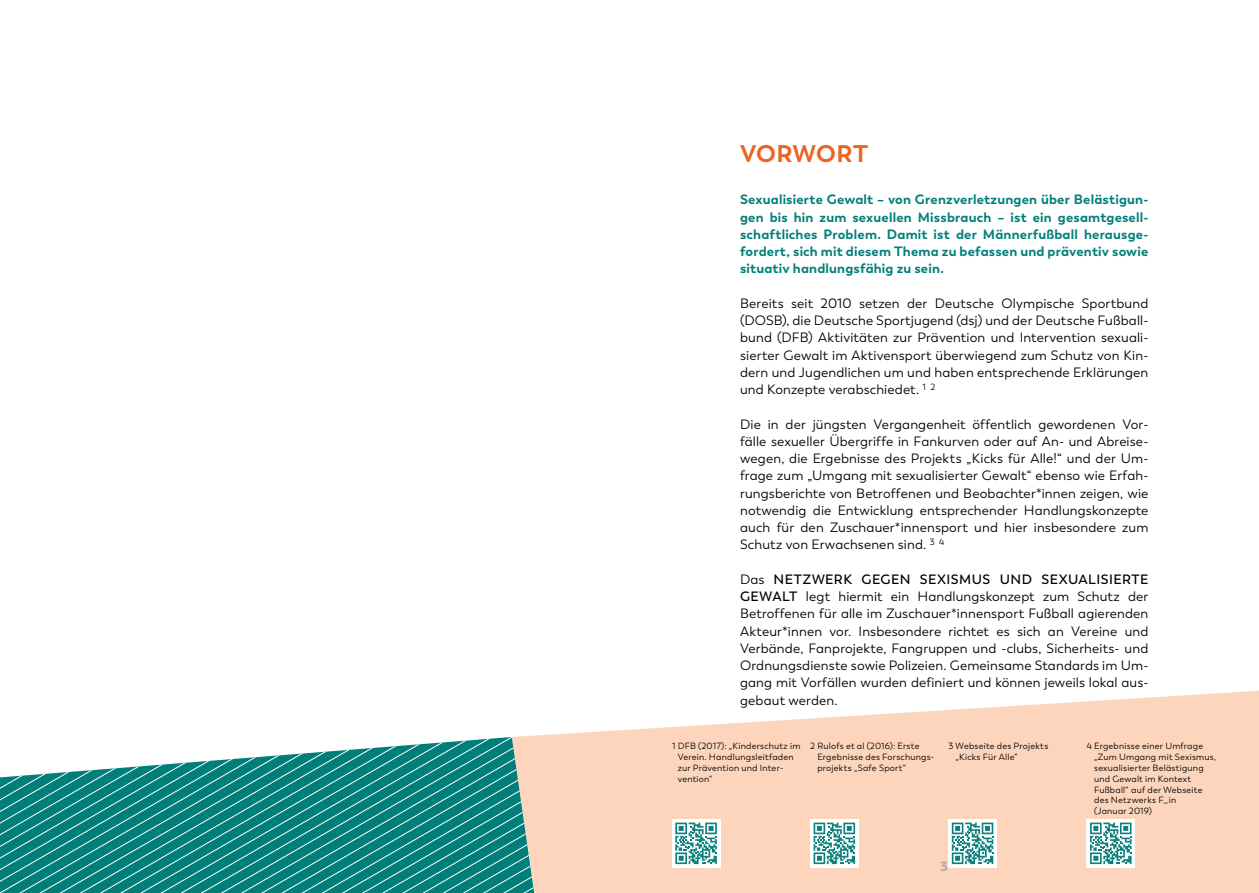
<style>
.page{position:relative;width:1259px;height:893px;background:#fff}
.page>*{position:absolute;margin:0;border:0;box-sizing:border-box;transform-origin:0 0}
.t1{font:700 24px "Trenda";letter-spacing:.02em;color:#ec6424}
.t2{font:13.5px/17.2px "Trenda";letter-spacing:.01em;color:#000;text-align:justify}
.t3{font:700 13.5px/17.2px "Trenda";letter-spacing:.015em;color:#007e79;text-align:justify}
.t4{font:900 13.5px "Trenda";color:#c0a9a4}
.t5{font:9px/10.8px "Trenda";letter-spacing:.025em;color:#000}
.s1{font-weight:600}
</style>
<div class="page">
<svg style="left:514px;top:691px;width:745px;height:202px;fill:#fcd5bc"></svg>
<svg style="left:0;top:737px;width:534px;height:156px"></svg>
<div style="left:672px;top:819px;width:48px;height:48px;background:#fff"></div>
<svg style="left:675px;top:823px;width:42px;height:41px"></svg>
<div style="left:948px;top:819px;width:48px;height:48px;background:linear-gradient(to right,#fff,#fff)"></div>
<svg style="left:952px;top:823px;width:41px;height:41px"></svg>
<div style="left:1086px;top:819px;width:49px;height:48px;background:linear-gradient(to right,#fff,#fff)"></div>
<svg style="left:1090px;top:823px;width:41px;height:41px"></svg>
<div style="left:810px;top:819px;width:48px;height:48px;background:linear-gradient(to right,#fff,#fff)"></div>
<svg style="left:813px;top:823px;width:42px;height:41px"></svg>
<h1 class="t1" style="left:740px;top:139px;width:129px">VORWORT</h1>
<p class="t3" style="left:740px;top:191px;width:410px">Sexualisierte Gewalt – von Grenzverletzungen über Belästigun&shy;gen bis hin zum sexuellen Missbrauch – ist ein gesamtgesell&shy;schaftliches Problem. Damit ist der Männerfußball herausge&shy;fordert, sich mit diesem Thema zu befassen und präventiv sowie situativ handlungsfähig zu sein.</p>
<p class="t2" style="left:740px;top:295px;width:410px">Bereits seit 2010 setzen der Deutsche Olympische Sportbund (DOSB), die Deutsche Sportjugend (dsj) und der Deutsche Fußball&shy;bund (DFB) Aktivitäten zur Prävention und Intervention sexuali&shy;sierter Gewalt im Aktivensport überwiegend zum Schutz von Kin&shy;dern und Jugendlichen um und haben entsprechende Erklärungen und Konzepte verabschiedet. <sup>1</sup> <sup>2</sup></p>
<p class="t2" style="left:740px;top:415px;width:410px">Die in der jüngsten Vergangenheit öffentlich gewordenen Vor&shy;fälle sexueller Übergriffe in Fankurven oder auf An- und Abreise&shy;wegen, die Ergebnisse des Projekts „Kicks für Alle!“ und der Um&shy;frage zum „Umgang mit sexualisierter Gewalt“ ebenso wie Erfah&shy;rungsberichte von Betroffenen und Beobachter*innen zeigen, wie notwendig die Entwicklung entsprechender Handlungskonzepte auch für den Zuschauer*innensport und hier insbesondere zum Schutz von Erwachsenen sind. <sup>3</sup> <sup>4</sup></p>
<p class="t2" style="left:740px;top:571px;width:410px">Das <span class="s1">NETZWERK GEGEN SEXISMUS UND SEXUALISIERTE GEWALT</span> legt hiermit ein Handlungskonzept zum Schutz der Betroffenen für alle im Zuschauer*innensport Fußball agierenden Akteur*innen vor. Insbesondere richtet es sich an Vereine und Verbände, Fanprojekte, Fangruppen und -clubs, Sicherheits- und Ordnungsdienste sowie Polizeien. Gemeinsame Standards im Um&shy;gang mit Vorfällen wurden defniert und können jeweils lokal aus&shy;gebaut werden.</p>
<p class="t5" style="left:678px;top:741px;width:124px;text-indent:-6px">1 DFB (2017): „Kinderschutz im<br>Verein. Handlungsleitfaden zur Prävention und Inter&shy;vention“</p>
<p class="t5" style="left:817px;top:741px;width:118px;text-indent:-7px">2 Rulofs et al (2016): Erste<br>Ergebnisse des Forschungs&shy;projekts „Safe Sport“</p>
<p class="t5" style="left:955px;top:741px;width:94px;text-indent:-7px">3 Webseite des Projekts „Kicks Für Alle“</p>
<p class="t5" style="left:1094px;top:741px;width:123px;text-indent:-7px">4 Ergebnisse einer Umfrage „Zum Umgang mit Sexismus, sexualisierter Belästigung und Gewalt im Kontext<br>Fußball“ auf der Webseite des Netzwerks F_in<br>(Januar 2019)</p>
<p class="t4" style="left:940px;top:857px;width:9px">3</p>
</div>
